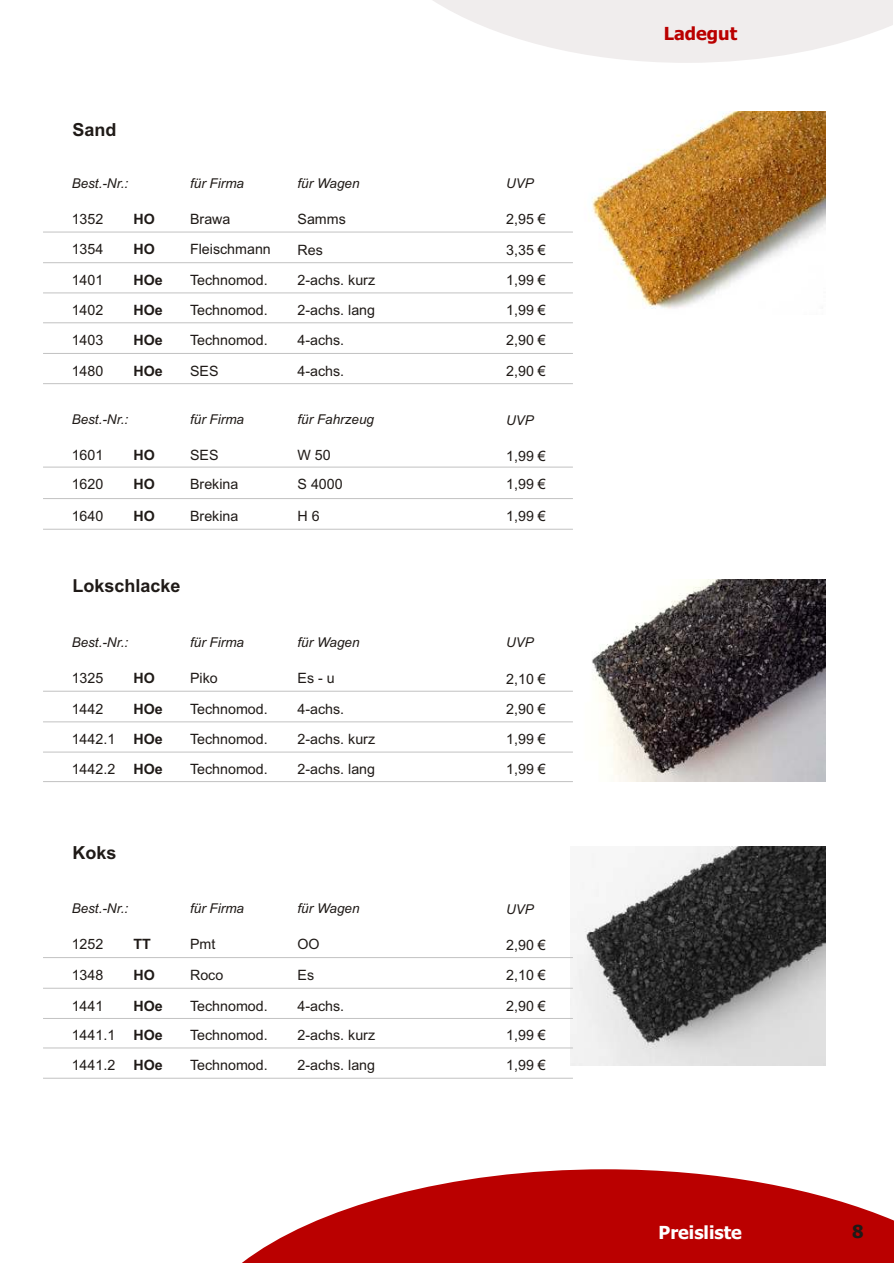
<style>
.page{position:relative;width:894px;height:1263px;background:#fff}
.page>*{position:absolute;margin:0;border:0;box-sizing:border-box;transform-origin:0 0}
.t1{font:700 18px "Arial";color:#1f1a17}
.t2{font:700 18px "Tahoma";color:#fff}
.t3{font:700 18px "Tahoma";color:#ba0000}
.t4{font:700 18px "Tahoma";color:#1f1a17}
.t5{font:14.25px/30.6px "Arial";color:#1f1a17}
.t6{font:700 14.25px "Arial";color:#1f1a17}
.t7{font:italic 13.5px "Arial";color:#1f1a17}
</style>
<div class="page">
<img style="left:571px;top:846px;width:255px;height:220px">
<img style="left:571px;top:579px;width:255px;height:203px">
<img style="left:571px;top:111px;width:255px;height:198px">
<hr style="left:43px;top:293px;width:530px;height:1px;background:#c2c2c2">
<hr style="left:43px;top:262px;width:530px;height:1px;background:#c2c2c2">
<hr style="left:43px;top:232px;width:530px;height:1px;background:#c2c2c2">
<hr style="left:43px;top:383px;width:530px;height:1px;background:#c2c2c2">
<hr style="left:43px;top:353px;width:530px;height:1px;background:#c2c2c2">
<hr style="left:43px;top:323px;width:530px;height:1px;background:#c2c2c2">
<hr style="left:43px;top:467px;width:530px;height:1px;background:#c2c2c2">
<hr style="left:43px;top:529px;width:530px;height:1px;background:#c2c2c2">
<hr style="left:43px;top:498px;width:530px;height:1px;background:#c2c2c2">
<hr style="left:43px;top:752px;width:530px;height:1px;background:#c2c2c2">
<hr style="left:43px;top:722px;width:530px;height:1px;background:#c2c2c2">
<hr style="left:43px;top:691px;width:530px;height:1px;background:#c2c2c2">
<hr style="left:43px;top:781px;width:530px;height:1px;background:#c2c2c2">
<hr style="left:43px;top:1018px;width:530px;height:1px;background:#c2c2c2">
<hr style="left:43px;top:988px;width:530px;height:1px;background:#c2c2c2">
<hr style="left:43px;top:957px;width:530px;height:1px;background:#c2c2c2">
<hr style="left:43px;top:1048px;width:530px;height:1px;background:#c2c2c2">
<hr style="left:43px;top:1078px;width:530px;height:1px;background:#c2c2c2">
<svg style="left:242px;top:1169px;width:652px;height:94px;fill:#ba0000"></svg>
<svg style="left:433px;top:0;width:460px;height:63px"></svg>
<p class="t1" style="left:73px;top:123px;width:46px">Sand</p>
<p class="t7" style="left:72px;top:178px;width:58px">Best.-Nr.:</p>
<p class="t7" style="left:298px;top:178px;width:64px">für Wagen</p>
<p class="t7" style="left:506px;top:178px;width:29px">UVP</p>
<p class="t7" style="left:190px;top:178px;width:55px">für Firma</p>
<p class="t5" style="left:190px;top:205px;width:82px">Brawa<br>Fleischmann<br>Technomod.</p>
<p class="t5" style="left:72px;top:205px;width:33px">1352</p>
<p class="t6" style="left:133px;top:213px;width:23px">HO</p>
<p class="t5" style="left:506px;top:206px;width:41px">2,95 €<br>3,35 €</p>
<p class="t5" style="left:298px;top:205px;width:79px">Samms<br>Res<br>2-achs. kurz</p>
<p class="t5" style="left:72px;top:235px;width:33px">1354</p>
<p class="t6" style="left:133px;top:244px;width:23px">HO</p>
<p class="t5" style="left:72px;top:266px;width:33px">1401</p>
<p class="t6" style="left:133px;top:275px;width:31px">HOe</p>
<p class="t5" style="left:506px;top:266px;width:41px">1,99 €</p>
<p class="t5" style="left:72px;top:296px;width:33px">1402</p>
<p class="t6" style="left:133px;top:304px;width:31px">HOe</p>
<p class="t5" style="left:506px;top:296px;width:41px">1,99 €<br>2,90 €</p>
<p class="t5" style="left:298px;top:296px;width:79px">2-achs. lang<br>4-achs.<br>4-achs.</p>
<p class="t5" style="left:190px;top:296px;width:79px;text-align:justify">Technomod.<br>Technomod.<br>SES</p>
<p class="t5" style="left:72px;top:326px;width:33px">1403</p>
<p class="t6" style="left:133px;top:335px;width:31px">HOe</p>
<p class="t5" style="left:72px;top:357px;width:33px">1480</p>
<p class="t6" style="left:133px;top:365px;width:31px">HOe</p>
<p class="t5" style="left:506px;top:357px;width:41px">2,90 €</p>
<p class="t7" style="left:72px;top:414px;width:58px">Best.-Nr.:</p>
<p class="t7" style="left:190px;top:414px;width:55px">für Firma</p>
<p class="t7" style="left:298px;top:414px;width:78px">für Fahrzeug</p>
<p class="t7" style="left:506px;top:415px;width:29px">UVP</p>
<p class="t5" style="left:72px;top:441px;width:33px">1601</p>
<p class="t6" style="left:133px;top:450px;width:23px">HO</p>
<p class="t5" style="left:506px;top:443px;width:41px;line-height:28.7px">1,99 €<br>1,99 €</p>
<p class="t5" style="left:190px;top:442px;width:50px;line-height:29.1px">SES<br>Brekina</p>
<p class="t5" style="left:298px;top:442px;width:47px;line-height:29.1px">W 50<br>S 4000</p>
<p class="t5" style="left:298px;top:502px;width:24px">H 6</p>
<p class="t5" style="left:506px;top:502px;width:41px">1,99 €</p>
<p class="t5" style="left:72px;top:470px;width:33px">1620</p>
<p class="t6" style="left:133px;top:479px;width:23px">HO</p>
<p class="t5" style="left:72px;top:502px;width:33px">1640</p>
<p class="t6" style="left:133px;top:511px;width:23px">HO</p>
<p class="t5" style="left:190px;top:502px;width:50px">Brekina</p>
<p class="t1" style="left:73px;top:579px;width:110px">Lokschlacke</p>
<p class="t7" style="left:72px;top:637px;width:58px">Best.-Nr.:</p>
<p class="t7" style="left:298px;top:637px;width:64px">für Wagen</p>
<p class="t7" style="left:506px;top:638px;width:29px">UVP</p>
<p class="t7" style="left:190px;top:637px;width:55px">für Firma</p>
<p class="t5" style="left:190px;top:664px;width:79px">Piko<br>Technomod.<br>Technomod.</p>
<p class="t5" style="left:72px;top:664px;width:33px">1325</p>
<p class="t6" style="left:133px;top:673px;width:23px">HO</p>
<p class="t5" style="left:506px;top:665px;width:41px">2,10 €<br>2,90 €</p>
<p class="t5" style="left:298px;top:664px;width:79px">Es - u<br>4-achs.<br>2-achs. kurz</p>
<p class="t5" style="left:72px;top:695px;width:33px">1442</p>
<p class="t6" style="left:133px;top:703px;width:31px">HOe</p>
<p class="t5" style="left:72px;top:725px;width:45px">1442.1</p>
<p class="t6" style="left:133px;top:734px;width:31px">HOe</p>
<p class="t5" style="left:506px;top:725px;width:41px">1,99 €</p>
<p class="t5" style="left:72px;top:755px;width:45px">1442.2</p>
<p class="t6" style="left:133px;top:763px;width:31px">HOe</p>
<p class="t5" style="left:190px;top:755px;width:79px">Technomod.</p>
<p class="t5" style="left:298px;top:755px;width:79px">2-achs. lang</p>
<p class="t5" style="left:506px;top:755px;width:41px">1,99 €</p>
<p class="t1" style="left:73px;top:846px;width:46px">Koks</p>
<p class="t7" style="left:72px;top:903px;width:58px">Best.-Nr.:</p>
<p class="t7" style="left:298px;top:903px;width:64px">für Wagen</p>
<p class="t7" style="left:506px;top:904px;width:29px">UVP</p>
<p class="t7" style="left:190px;top:903px;width:55px">für Firma</p>
<p class="t5" style="left:190px;top:930px;width:79px">Pmt<br>Roco<br>Technomod.</p>
<p class="t5" style="left:298px;top:930px;width:48px">OO<br>Es<br>4-achs.</p>
<p class="t5" style="left:72px;top:930px;width:33px">1252</p>
<p class="t6" style="left:133px;top:939px;width:19px">TT</p>
<p class="t5" style="left:506px;top:931px;width:41px">2,90 €<br>2,10 €</p>
<p class="t5" style="left:72px;top:961px;width:33px">1348</p>
<p class="t6" style="left:133px;top:970px;width:23px">HO</p>
<p class="t5" style="left:72px;top:992px;width:33px">1441</p>
<p class="t6" style="left:133px;top:1000px;width:31px">HOe</p>
<p class="t5" style="left:506px;top:992px;width:41px">2,90 €</p>
<p class="t5" style="left:72px;top:1021px;width:45px">1441.1</p>
<p class="t6" style="left:133px;top:1030px;width:31px">HOe</p>
<p class="t5" style="left:190px;top:1021px;width:79px">Technomod.</p>
<p class="t5" style="left:298px;top:1021px;width:79px">2-achs. kurz</p>
<p class="t5" style="left:506px;top:1021px;width:41px">1,99 €</p>
<p class="t5" style="left:72px;top:1051px;width:45px">1441.2</p>
<p class="t6" style="left:133px;top:1060px;width:31px">HOe</p>
<p class="t5" style="left:190px;top:1051px;width:79px">Technomod.</p>
<p class="t5" style="left:298px;top:1051px;width:79px">2-achs. lang</p>
<p class="t5" style="left:506px;top:1051px;width:41px">1,99 €</p>
<p class="t3" style="left:664px;top:26px;width:75px">Ladegut</p>
<p class="t2" style="left:659px;top:1225px;width:85px">Preisliste</p>
<p class="t4" style="left:852px;top:1225px;width:13px">8</p>
</div>
